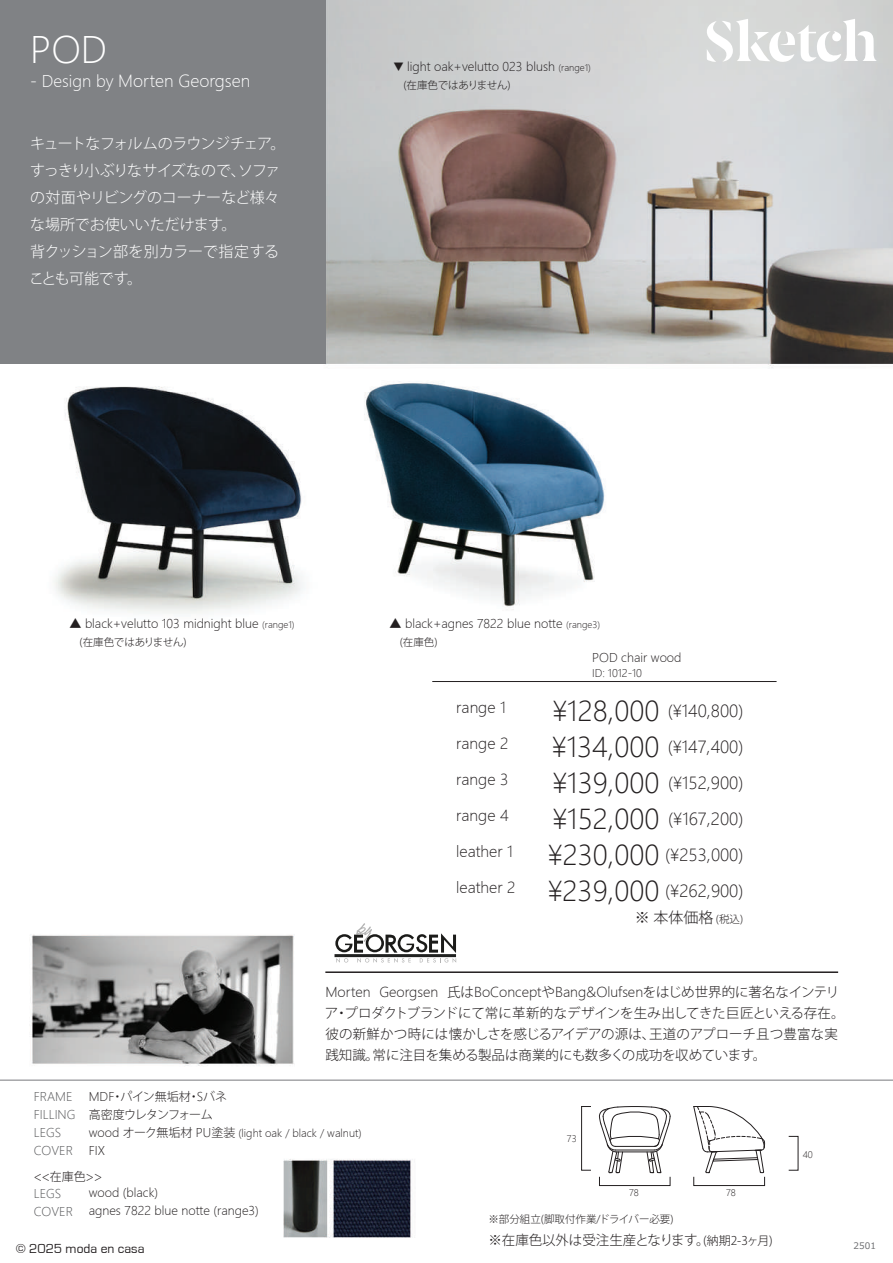
<style>
.page{position:relative;width:893px;height:1263px;background:#fff}
.page>*{position:absolute;margin:0;border:0;box-sizing:border-box;transform-origin:0 0}
.t1{font:36px "Microsoft Ya Hei UI Light";color:#fff}
.t2{font:27px/36px "Microsoft Ya Hei UI Light";color:#231f20;text-align:justify}
.t3{font:16.5px/36px "Microsoft Ya Hei UI Light";color:#231f20;text-align:justify}
.t4{font:16.5px "Microsoft Ya Hei UI Light";color:#fff}
.t5{font:300 15px/27px "Koz Go Pr 6 N";letter-spacing:-.025em;color:#fff}
.t6{font:15px "Microsoft Ya Hei UI Light";color:#231f20}
.t7{font:300 15px "Koz Go Pr 6 N";color:#231f20}
.t8{font:300 13.5px/21px "Koz Go Pr 6 N";letter-spacing:-.005em;color:#231f20}
.t9{font:13.5px "Microsoft Ya Hei UI Light";color:#231f20}
.t10{font:13.5px "Eurostile";color:#231f20}
.t11{font:12px/18px "Microsoft Ya Hei UI Light";color:#231f20}
.t12{font:300 12px/18px "Koz Go Pr 6 N";letter-spacing:-.025em;color:#231f20}
.t13{font:12px/18px "Microsoft Ya Hei UI Light";color:#57585a}
.t14{font:300 10.5px "Koz Go Pr 6 N";letter-spacing:-.01em;color:#231f20}
.t15{font:10.5px "Microsoft Ya Hei UI Light";color:#231f20}
.t16{font:9px "Microsoft Ya Hei UI Light";color:#231f20}
.t17{font:9px "Meiryo UI";color:#6c6d70}
.s1{font-size:16.05px}
.s2{font-size:9px}
.s3{font-family:"Koz Go Pr 6 N"}
.s4{font-size:10.5px}
.s5{font-family:"Koz Go Pr 6 N";font-weight:300}
.s6{font-family:"Microsoft Ya Hei UI Light";font-weight:400}
.s7{font-size:12px}
.s8{font-family:"Koz Go Pr 6 N";font-weight:300;font-size:12px}
</style>
<div class="page">
<img style="left:31px;top:0;width:862px;height:1237px">
<div style="left:0;top:0;width:325px;height:364px;background:#808285"></div>
<hr style="left:325px;top:971px;width:513px;height:2px;background:#231f20">
<hr style="left:0;top:1079px;width:893px;height:2px;background:#808285">
<hr style="left:334px;top:954px;width:122px;height:3px;background:#202120">
<svg style="left:335px;top:923px;width:121px;height:40px"></svg>
<div style="left:599px;top:1176px;width:71px;height:10px;border:1px solid #231f20"></div>
<div style="left:693px;top:1176px;width:72px;height:10px;border:1px solid #231f20"></div>
<div style="left:581px;top:1106px;width:10px;height:64px;border:1px solid #231f20"></div>
<hr style="left:432px;top:681px;width:345px;height:1px;background:#231f20">
<svg style="left:599px;top:1106px;width:72px;height:67px"></svg>
<svg style="left:693px;top:1106px;width:72px;height:67px"></svg>
<svg style="left:704px;top:19px;width:173px;height:45px"></svg>
<h1 class="t1" style="left:30px;top:26px;width:78px">POD</h1>
<h3 class="t4" style="left:30px;top:70px;width:222px"><span class="s1">- Design by</span> Morten Georgsen</h3>
<p class="t5" style="left:29px;top:131px;width:258px">キュートなフォルムのラウンジチェア。すっきり小ぶりなサイズなので、ソファの対面やリビングのコーナーなど様々な場所でお使いいただけます。<br>背クッション部を別カラーで指定することも可能です。</p>
<p class="t11" style="left:393px;top:57px;width:199px">▼ light oak+velutto 023 blush <span class="s2">(range1)</span></p>
<p class="t14" style="left:403px;top:79px;width:109px">(在庫色ではありません)</p>
<p class="t11" style="left:69px;top:615px;width:227px"><span class="s3">▲</span> black+velutto 103 midnight blue <span class="s2">(range1)</span></p>
<p class="t14" style="left:80px;top:637px;width:109px">(在庫色ではありません)</p>
<p class="t11" style="left:390px;top:615px;width:212px"><span class="s3">▲</span> black+agnes 7822 blue notte <span class="s2">(range3)</span></p>
<p class="t14" style="left:400px;top:637px;width:39px">(在庫色)</p>
<p class="t6" style="left:456px;top:698px;width:51px">range 1</p>
<p class="t6" style="left:456px;top:734px;width:54px">range 2</p>
<p class="t6" style="left:456px;top:770px;width:54px">range 3</p>
<p class="t6" style="left:456px;top:806px;width:54px">range 4</p>
<p class="t6" style="left:456px;top:842px;width:58px">leather 1</p>
<p class="t6" style="left:456px;top:878px;width:61px">leather 2</p>
<p class="t11" style="left:592px;top:648px;width:91px">POD chair wood</p>
<p class="t15" style="left:592px;top:666px;width:52px">ID: 1012-10</p>
<h2 class="t2" style="left:548px;top:692px;width:113px">¥128,000 ¥134,000 ¥139,000 ¥152,000 ¥230,000 ¥239,000</h2>
<h3 class="t3" style="left:665px;top:693px;width:80px">(¥140,800) (¥147,400) (¥152,900) (¥167,200) (¥253,000) (¥262,900)</h3>
<p class="t7" style="left:635px;top:909px;width:110px">※ 本体価格 <span class="s4">(税込)</span></p>
<p class="t9" style="left:325px;top:983px;width:515px">Morten Georgsen <span class="s5">氏は</span>BoConcept<span class="s5">や</span>Bang&amp;Olufsen<span class="s5">をはじめ世界的に著名なインテリ</span></p>
<p class="t8" style="left:325px;top:1003px;width:521px">ア・プロダクトブランドにて常に革新的なデザインを生み出してきた巨匠といえる存在。彼の新鮮かつ時には懐かしさを感じるアイデアの源は、王道のアプローチ且つ豊富な実践知識。常に注目を集める製品は商業的にも数多くの成功を収めています。</p>
<p class="t13" style="left:34px;top:1088px;width:43px">FRAME<br>FILLING<br>LEGS<br>COVER</p>
<p class="t12" style="left:89px;top:1088px;width:140px"><span class="s6">MDF</span>・パイン無垢材・<span class="s6">S</span>バネ高密度ウレタンフォーム</p>
<p class="t15" style="left:89px;top:1126px;width:274px"><span class="s7">wood</span> <span class="s8">オーク無垢材</span> <span class="s7">PU</span><span class="s8">塗装</span> (light oak / black / walnut)</p>
<p class="t11" style="left:89px;top:1142px;width:18px">FIX</p>
<p class="t12" style="left:34px;top:1168px;width:70px">&lt;&lt;在庫色&gt;&gt;</p>
<p class="t13" style="left:34px;top:1184px;width:41px">LEGS<br>COVER</p>
<p class="t11" style="left:89px;top:1183px;width:172px">wood (black)<br>agnes 7822 blue notte (range3)</p>
<p class="t16" style="left:567px;top:1133px;width:11px">73</p>
<p class="t16" style="left:629px;top:1187px;width:11px">78</p>
<p class="t16" style="left:726px;top:1187px;width:11px">78</p>
<p class="t14" style="left:488px;top:1214px;width:187px">※部分組立(脚取付作業/ドライバー必要)</p>
<p class="t16" style="left:803px;top:1148px;width:12px">40</p>
<p class="t8" style="left:488px;top:1229px;width:286px">※在庫色以外は受注生産となります。<span class="s7">(納期2-3ヶ月)</span></p>
<p class="t10" style="left:16px;top:1241px;width:130px">© 2025 moda en casa</p>
<p class="t17" style="left:853px;top:1239px;width:24px">2501</p>
</div>
